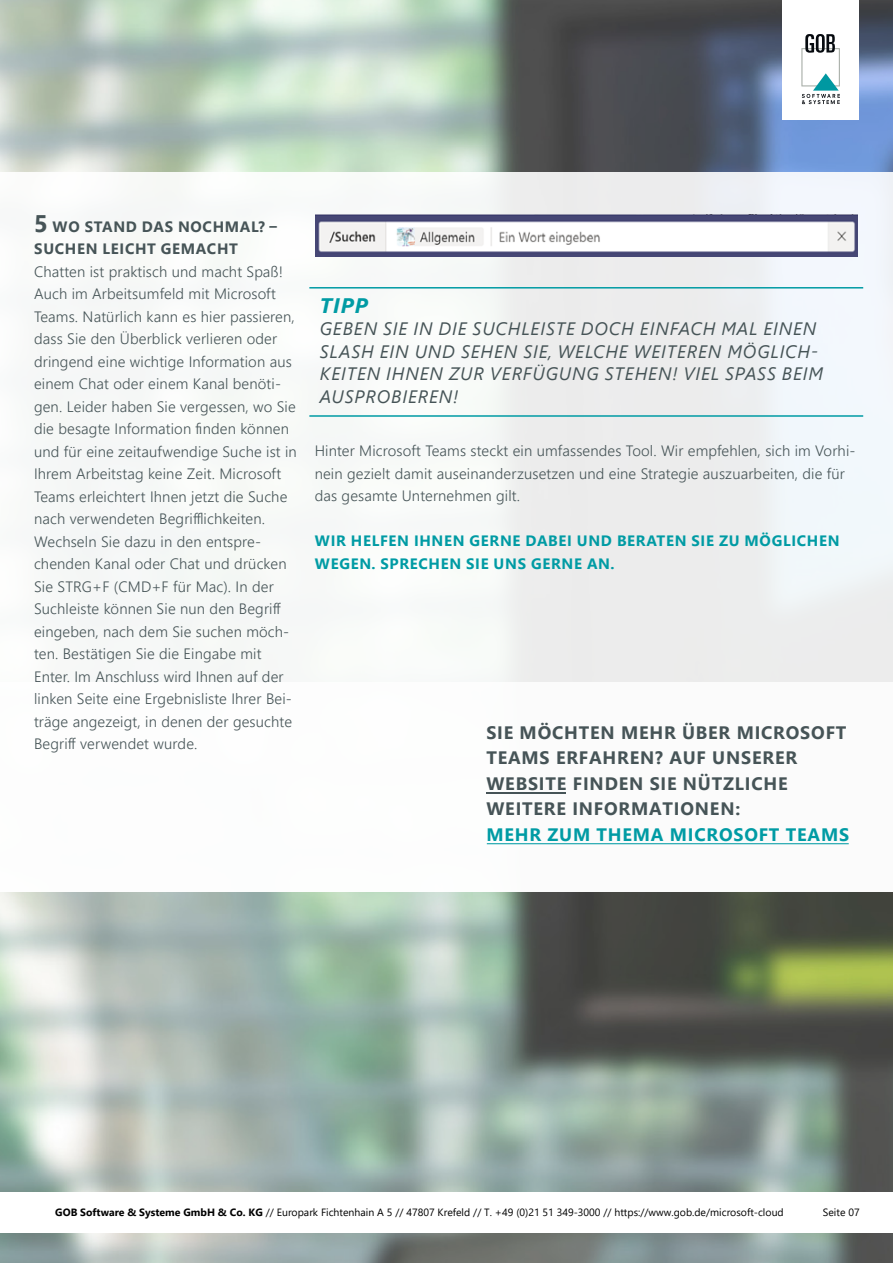
<style>
.page{position:relative;width:893px;height:1263px;background:#fff}
.page>*{position:absolute;margin:0;border:0;box-sizing:border-box;transform-origin:0 0}
.t1{font:italic 700 21px "Segoe UI";color:#009ba4}
.t2{font:italic 18px/22.5px "Segoe UI";letter-spacing:.045em;color:#465457}
.t3{font:700 18px/25.5px "Segoe UI";letter-spacing:.045em;color:#465457}
.t4{font:700 18px "Segoe UI";letter-spacing:.045em;color:#009ba4}
.t5{font:300 15px/22.5px "Segoe UI";letter-spacing:.01em;color:#465457}
.t6{font:700 15px/22.5px "Segoe UI";letter-spacing:.045em;color:#009ba4}
.t7{font:700 15px/22.5px "Segoe UI";letter-spacing:.045em;color:#465457}
.t8{font:10.5px "Segoe UI";color:#000}
.s1{font-size:24px}
.s2{font-weight:700}
</style>
<div class="page">
<img style="left:0;top:0;width:893px;height:1263px">
<div style="left:0;top:172px;width:893px;height:720px;background:#f5f7f7"></div>
<div style="left:0;top:1192px;width:893px;height:40px;background:#fff"></div>
<div style="left:0;top:682px;width:893px;height:210px;background:#fff"></div>
<hr style="left:487px;top:843px;width:362px;height:1px;background:#009ba4">
<hr style="left:487px;top:792px;width:79px;height:1px;background:#465457">
<div style="left:782px;top:0;width:77px;height:119px;background:#fff"></div>
<svg style="left:801px;top:34px;width:39px;height:70px"></svg>
<img style="left:315px;top:214px;width:543px;height:43px">
<hr style="left:309px;top:287px;width:554px;height:2px;background:#009ba4">
<hr style="left:309px;top:415px;width:554px;height:2px;background:#009ba4">
<p class="t7" style="left:34px;top:214px;width:245px"><span class="s1">5</span> WO STAND DAS NOCHMAL? –<br>SUCHEN LEICHT GEMACHT</p>
<p class="t5" style="left:34px;top:258px;width:264px">Chatten ist praktisch und macht Spaß!<br>Auch im Arbeitsumfeld mit Microsoft Teams. Natürlich kann es hier passieren, dass Sie den Überblick verlieren oder dringend eine wichtige Information aus einem Chat oder einem Kanal benöti&shy;gen. Leider haben Sie vergessen, wo Sie die besagte Information finden können und für eine zeitaufwendige Suche ist in Ihrem Arbeitstag keine Zeit. Microsoft Teams erleichtert Ihnen jetzt die Suche nach verwendeten Begrifflichkeiten.<br>Wechseln Sie dazu in den entspre&shy;chenden Kanal oder Chat und drücken Sie STRG+F (CMD+F für Mac). In der Suchleiste können Sie nun den Begriff eingeben, nach dem Sie suchen möch&shy;ten. Bestätigen Sie die Eingabe mit Enter. Im Anschluss wird Ihnen auf der linken Seite eine Ergebnisliste Ihrer Bei&shy;träge angezeigt, in denen der gesuchte Begriff verwendet wurde.</p>
<h1 class="t1" style="left:320px;top:286px;width:50px">TIPP</h1>
<p class="t2" style="left:320px;top:315px;width:505px">GEBEN SIE IN DIE SUCHLEISTE DOCH EINFACH MAL EINEN SLASH EIN UND SEHEN SIE, WELCHE WEITEREN MÖGLICH-KEITEN IHNEN ZUR VERFÜGUNG STEHEN! VIEL SPASS BEIM AUSPROBIEREN!</p>
<p class="t5" style="left:315px;top:438px;width:542px">Hinter Microsoft Teams steckt ein umfassendes Tool. Wir empfehlen, sich im Vorhi&shy;nein gezielt damit auseinanderzusetzen und eine Strategie auszuarbeiten, die für das gesamte Unternehmen gilt.</p>
<p class="t6" style="left:315px;top:529px;width:526px">WIR HELFEN IHNEN GERNE DABEI UND BERATEN SIE ZU MÖGLICHEN<br>WEGEN. SPRECHEN SIE UNS GERNE AN.</p>
<p class="t3" style="left:486px;top:718px;width:361px">SIE MÖCHTEN MEHR ÜBER MICROSOFT<br>TEAMS ERFAHREN? AUF UNSERER<br>WEBSITE FINDEN SIE NÜTZLICHE<br>WEITERE INFORMATIONEN:</p>
<p class="t4" style="left:486px;top:817px;width:364px">MEHR ZUM THEMA MICROSOFT TEAMS</p>
<p class="t8" style="left:55px;top:1202px;width:730px"><span class="s2">GOB Software &amp; Systeme GmbH &amp; Co. KG</span> // Europark Fichtenhain A 5 // 47807 Krefeld // T. +49 (0)21 51 349-3000 // https://www.gob.de/microsoft-cloud</p>
<p class="t8" style="left:823px;top:1202px;width:38px">Seite 07</p>
</div>
